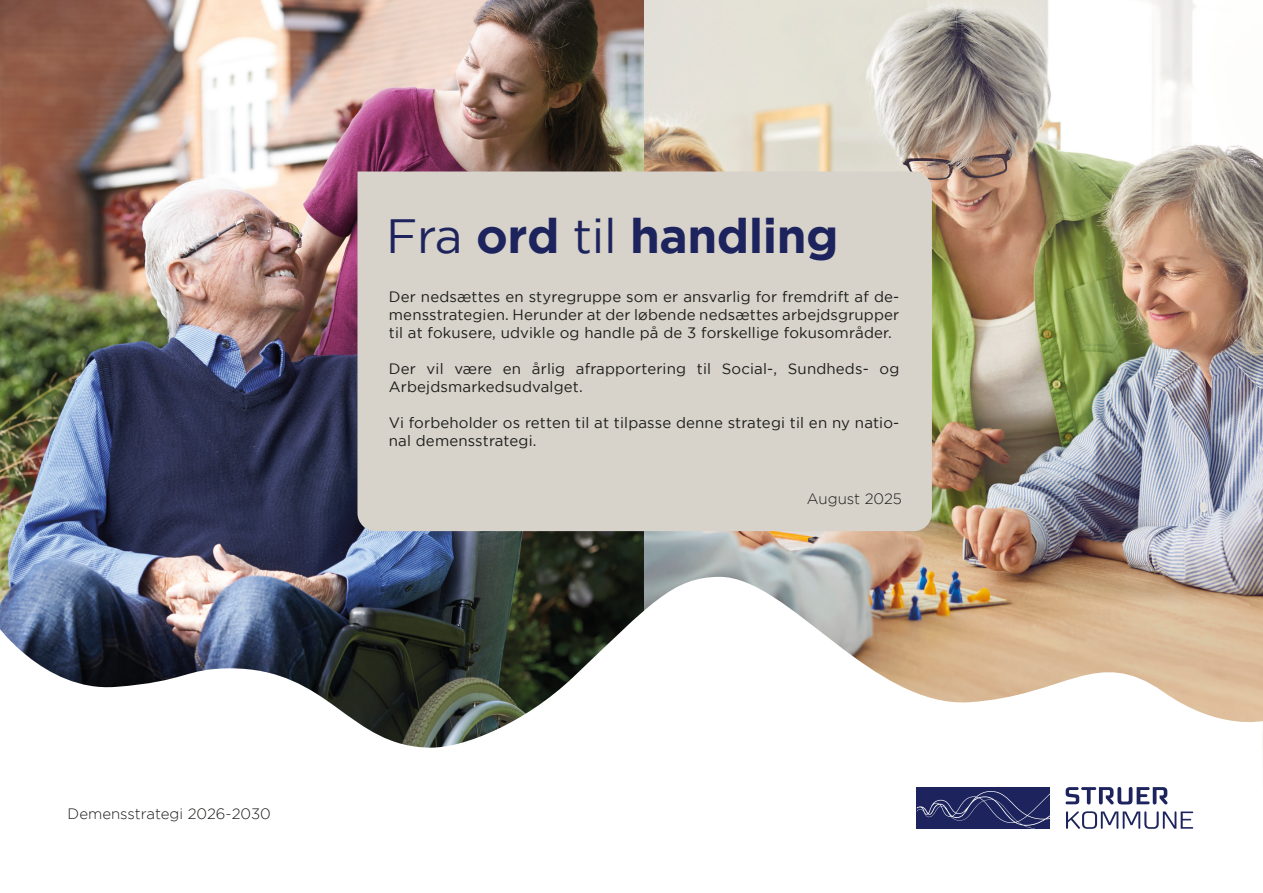
<style>
.page{position:relative;width:1263px;height:893px;background:#fff}
.page>*{position:absolute;margin:0;border:0;box-sizing:border-box;transform-origin:0 0}
.Titel_H2{font:700 48px "Gotham";letter-spacing:-.01em;color:#1d245d}
.t1{font:15px/18px "Gotham";letter-spacing:.01em;color:#1d1d1b}
.t2{font:300 15px "Gotham";color:#1d1d1b}
.s1{font-weight:400}
</style>
<div class="page">
<img style="left:0;top:0;width:644px;height:577px">
<img style="left:644px;top:0;width:619px;height:577px">
<img style="left:0;top:577px;width:1263px;height:252px">
<div style="left:357px;top:171px;width:575px;height:360px;background:#d7d2ca"></div>
<div style="left:917px;top:787px;width:133px;height:42px;background:#1d245d"></div>
<svg style="left:917px;top:791px;width:133px;height:38px"></svg>
<svg style="left:1065px;top:787px;width:128px;height:42px"></svg>
<h2 class="Titel_H2" style="left:386px;top:209px;width:454px"><span class="s1">Fra</span> ord <span class="s1">til</span> handling</h2>
<p class="t1" style="left:389px;top:287px;width:512px;text-align:justify">Der nedsættes en styregruppe som er ansvarlig for fremdrift af de&shy;mensstrategien. Herunder at der løbende nedsættes arbejdsgrupper til at fokusere, udvikle og handle på de 3 forskellige fokusområder.</p>
<p class="t1" style="left:389px;top:359px;width:512px">Der vil være en årlig afrapportering til Social-, Sundheds- og<br>Arbejdsmarkedsudvalget.</p>
<p class="t1" style="left:389px;top:413px;width:512px">Vi forbeholder os retten til at tilpasse denne strategi til en ny natio&shy;nal demensstrategi.</p>
<p class="t2" style="left:807px;top:491px;width:97px">August 2025</p>
<p class="t2" style="left:68px;top:805px;width:205px">Demensstrategi 2026-2030</p>
</div>
